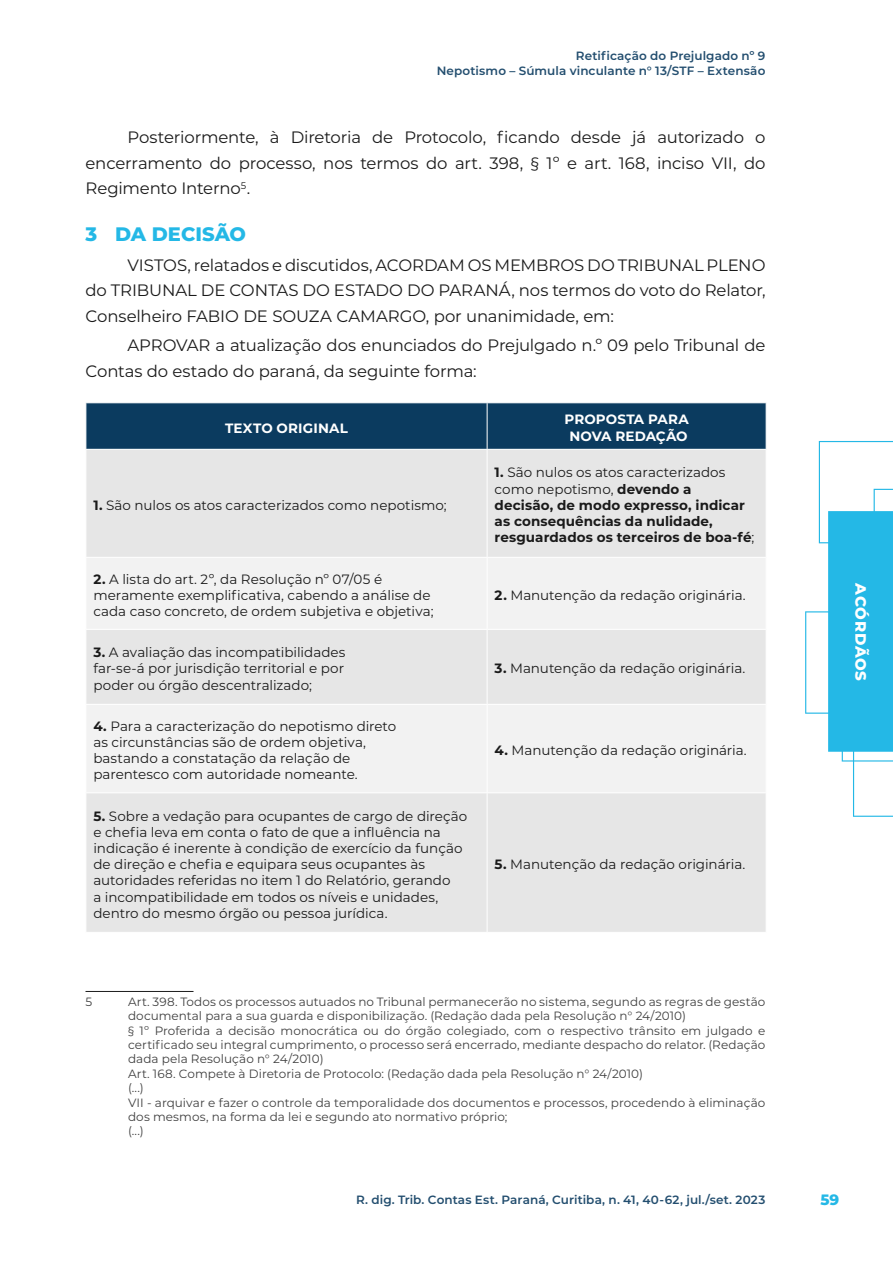
<style>
.page{position:relative;width:893px;height:1263px;background:#fff}
.page>*{position:absolute;margin:0;border:0;box-sizing:border-box;transform-origin:0 0}
.t1{font:800 19.5px "Montserrat";letter-spacing:-.005em;color:#24b8e6}
.Parágrafo{font:16.5px/25.5px "Montserrat";letter-spacing:-.005em;color:#1a1a1a;text-align:justify}
.t2{font:800 15px "Montserrat";letter-spacing:.05em;color:#fff}
.t3{font:800 15px "Montserrat";color:#24b8e6}
.Texto_tabela{font:13.5px/16.2px "Montserrat";color:#1a1a1a}
.Texto_tabela-2{font:700 13.5px/16.2px "Montserrat";letter-spacing:.005em;color:#1a1a1a}
.Cabeçalho_tabela{font:700 13.5px "Montserrat";letter-spacing:.015em;color:#fff}
.Cabeçalho_tabela-2{font:700 13.5px "Montserrat";letter-spacing:-.015em;color:#fff}
.Nota_de_rodapé{font:12px/14.4px "Montserrat";letter-spacing:.005em;color:#404040}
.Texto_topo{font:600 12px "Montserrat";letter-spacing:.01em;color:#234e6f}
.s1{font-weight:700}
.s2{font-weight:400}
</style>
<div class="page">
<svg style="left:805px;top:611px;width:88px;height:206px"></svg>
<svg style="left:819px;top:441px;width:74px;height:103px"></svg>
<div style="left:828px;top:511px;width:65px;height:241px;background:#24b8e6"></div>
<div style="left:87px;top:403px;width:679px;height:46px;background:#0b3b5f"></div>
<div style="left:87px;top:450px;width:679px;height:482px;background:#e6e6e6"></div>
<svg style="left:87px;top:558px;width:679px;height:234px;fill:#f2f2f2"></svg>
<hr style="left:487px;top:403px;width:1px;height:46px;background:#fff">
<hr style="left:487px;top:450px;width:1px;height:107px;background:#fff">
<hr style="left:86px;top:557px;width:401px;height:1px;background:#fff">
<hr style="left:487px;top:557px;width:279px;height:1px;background:#fff">
<hr style="left:487px;top:558px;width:1px;height:71px;background:#fff">
<hr style="left:86px;top:629px;width:401px;height:1px;background:#fff">
<hr style="left:487px;top:629px;width:279px;height:1px;background:#fff">
<hr style="left:487px;top:630px;width:1px;height:74px;background:#fff">
<hr style="left:86px;top:704px;width:401px;height:1px;background:#fff">
<hr style="left:487px;top:704px;width:279px;height:1px;background:#fff">
<hr style="left:487px;top:705px;width:1px;height:87px;background:#fff">
<hr style="left:86px;top:792px;width:401px;height:1px;background:#fff">
<hr style="left:487px;top:792px;width:279px;height:1px;background:#fff">
<hr style="left:487px;top:793px;width:1px;height:139px;background:#fff">
<hr style="left:86px;top:991px;width:108px;height:1px;background:#1a1a1a">
<p class="Texto_topo" style="left:576px;top:48px;width:191px">Retificação do Prejulgado nº 9</p>
<p class="Texto_topo" style="left:437px;top:62px;width:330px">Nepotismo – Súmula vinculante n° 13/STF – Extensão</p>
<p class="Parágrafo" style="left:86px;top:124px;width:681px;text-indent:42px">Posteriormente, à Diretoria de Protocolo, ficando desde já autorizado o encerramento do processo, nos termos do art. 398, § 1º e art. 168, inciso VII, do Regimento Interno<sup>5</sup>.</p>
<p class="t1" style="left:86px;top:220px;width:162px">3 DA DECISÃO</p>
<p class="Parágrafo" style="left:86px;top:251px;width:681px;text-indent:42px">VISTOS, relatados e discutidos, ACORDAM OS MEMBROS DO TRIBUNAL PLENO do TRIBUNAL DE CONTAS DO ESTADO DO PARANÁ, nos termos do voto do Relator, Conselheiro FABIO DE SOUZA CAMARGO, por unanimidade, em:</p>
<p class="Parágrafo" style="left:86px;top:332px;width:681px;text-indent:42px">APROVAR a atualização dos enunciados do Prejulgado n.º 09 pelo Tribunal de<br>Contas do estado do paraná, da seguinte forma:</p>
<p class="Cabeçalho_tabela" style="left:225px;top:418px;width:124px">TEXTO ORIGINAL</p>
<p class="Texto_tabela" style="left:93px;top:496px;width:355px"><span class="s1">1.</span> São nulos os atos caracterizados como nepotismo;</p>
<p class="Texto_tabela" style="left:93px;top:570px;width:342px"><span class="s1">2.</span> A lista do art. 2º, da Resolução nº 07/05 é meramente exemplificativa, cabendo a análise de cada caso concreto, de ordem subjetiva e objetiva;</p>
<p class="Texto_tabela" style="left:93px;top:644px;width:254px;text-align:justify"><span class="s1">3.</span> A avaliação das incompatibilidades far-se-á por jurisdição territorial e por poder ou órgão descentralizado;</p>
<p class="Texto_tabela" style="left:93px;top:717px;width:304px"><span class="s1">4.</span> Para a caracterização do nepotismo direto as circunstâncias são de ordem objetiva, bastando a constatação da relação de parentesco com autoridade nomeante.</p>
<p class="Texto_tabela" style="left:93px;top:807px;width:375px"><span class="s1">5.</span> Sobre a vedação para ocupantes de cargo de direção e chefia leva em conta o fato de que a influência na indicação é inerente à condição de exercício da função de direção e chefia e equipara seus ocupantes às autoridades referidas no item 1 do Relatório, gerando<br>a incompatibilidade em todos os níveis e unidades, dentro do mesmo órgão ou pessoa jurídica.</p>
<p class="Cabeçalho_tabela" style="left:564px;top:410px;width:126px">PROPOSTA PARA</p>
<p class="Cabeçalho_tabela-2" style="left:569px;top:426px;width:120px">NOVA REDAÇÃO</p>
<p class="Texto_tabela-2" style="left:495px;top:464px;width:261px">1. <span class="s2">São nulos os atos caracterizados como nepotismo,</span> devendo a<br>decisão, de modo expresso, indicar as consequências da nulidade, resguardados os terceiros de boa-fé<span class="s2">;</span></p>
<p class="Texto_tabela" style="left:495px;top:586px;width:253px"><span class="s1">2.</span> Manutenção da redação originária.</p>
<p class="Texto_tabela" style="left:495px;top:660px;width:252px"><span class="s1">3.</span> Manutenção da redação originária.</p>
<p class="Texto_tabela" style="left:495px;top:742px;width:254px"><span class="s1">4.</span> Manutenção da redação originária.</p>
<p class="Texto_tabela" style="left:495px;top:856px;width:252px"><span class="s1">5.</span> Manutenção da redação originária.</p>
<p class="Nota_de_rodapé" style="left:86px;top:994px;width:8px">5</p>
<p class="Nota_de_rodapé" style="left:128px;top:994px;width:639px">Art. 398. Todos os processos autuados no Tribunal permanecerão no sistema, segundo as regras de gestão documental para a sua guarda e disponibilização. (Redação dada pela Resolução n° 24/2010)</p>
<p class="Nota_de_rodapé" style="left:128px;top:1023px;width:639px;text-align:justify">§ 1º Proferida a decisão monocrática ou do órgão colegiado, com o respectivo trânsito em julgado e certificado seu integral cumprimento, o processo será encerrado, mediante despacho do relator. (Redação dada pela Resolução n° 24/2010)</p>
<p class="Nota_de_rodapé" style="left:128px;top:1066px;width:517px">Art. 168. Compete à Diretoria de Protocolo: (Redação dada pela Resolução n° 24/2010)</p>
<p class="Nota_de_rodapé" style="left:128px;top:1080px;width:17px">(...)</p>
<p class="Nota_de_rodapé" style="left:128px;top:1095px;width:639px">VII - arquivar e fazer o controle da temporalidade dos documentos e processos, procedendo à eliminação dos mesmos, na forma da lei e segundo ato normativo próprio;</p>
<p class="Nota_de_rodapé" style="left:128px;top:1123px;width:17px">(...)</p>
<p class="Texto_topo" style="left:356px;top:1191px;width:411px">R. dig. Trib. Contas Est. Paraná, Curitiba, n. 41, 40-62, jul./set. 2023</p>
<p class="t2" style="left:872px;top:583px;width:99px;rotate:90deg">ACÓRDÃOS</p>
<p class="t3" style="left:820px;top:1189px;width:20px">59</p>
</div>
